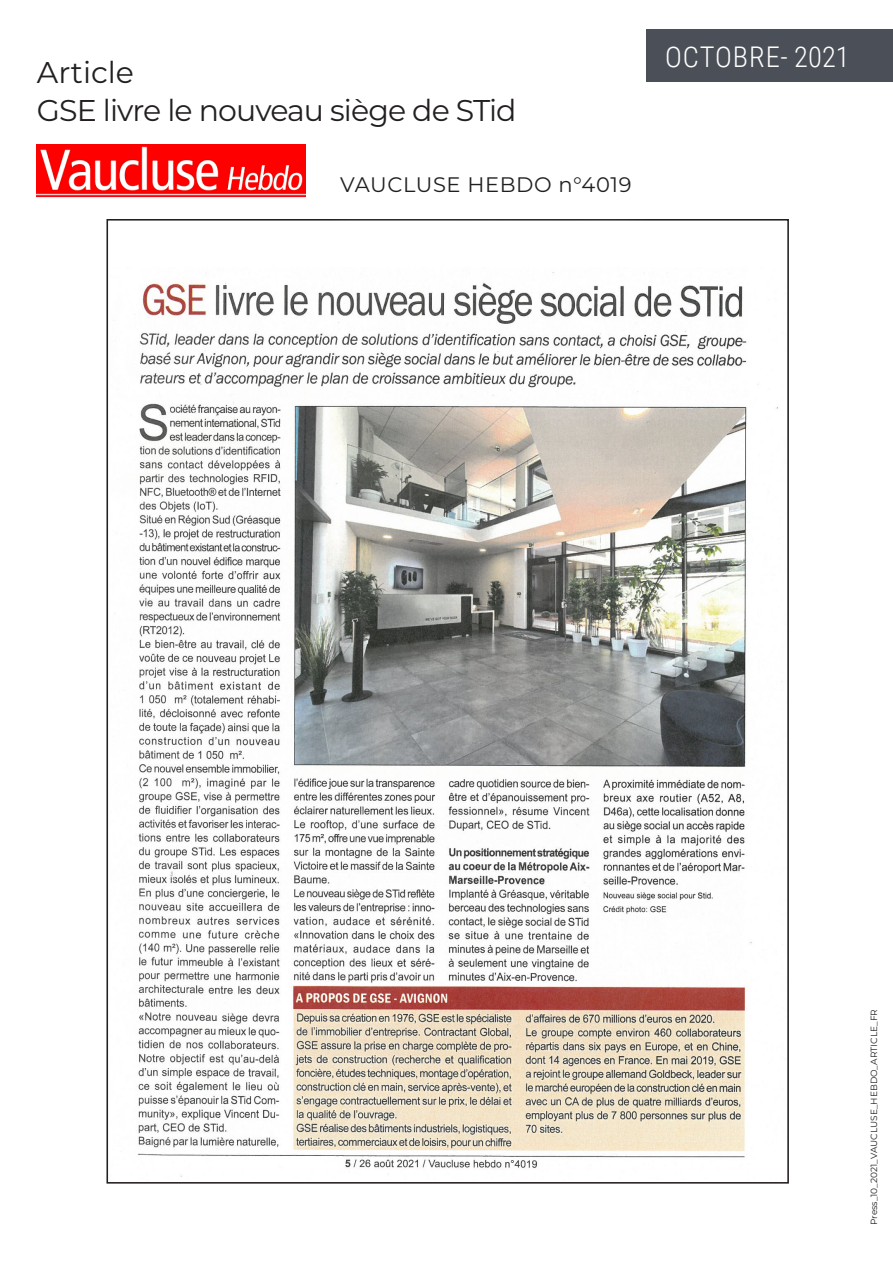
<style>
.page{position:relative;width:893px;height:1263px;background:#fff}
.page>*{position:absolute;margin:0;border:0;box-sizing:border-box;transform-origin:0 0}
.t1{font:30px "Montserrat";letter-spacing:-.03em;color:#231f20}
.t2{font:30px "Montserrat";color:#231f20}
.t3{font:300 28.5px "Roboto Condensed";letter-spacing:.02em;color:#fff}
.t4{font:21px "Montserrat";letter-spacing:.03em;color:#231f20}
.t5{font:9px "Montserrat";color:#231f20}
</style>
<div class="page">
<img style="left:115px;top:272px;width:668px;height:905px">
<img style="left:36px;top:145px;width:270px;height:53px">
<div style="left:646px;top:30px;width:247px;height:52px;background:#4b4f57"></div>
<p class="t2" style="left:37px;top:52px;width:99px">Article</p>
<p class="t1" style="left:37px;top:89px;width:481px">GSE livre le nouveau siège de STid</p>
<p class="t4" style="left:340px;top:170px;width:293px">VAUCLUSE HEBDO n°4019</p>
<p class="t3" style="left:665px;top:36px;width:186px">OCTOBRE- 2021</p>
<p class="t5" style="left:868px;top:1225px;width:218px;rotate:-90deg">Press_10_2021_VAUCLUSE_HEBDO_ARTICLE_FR</p>
</div>
